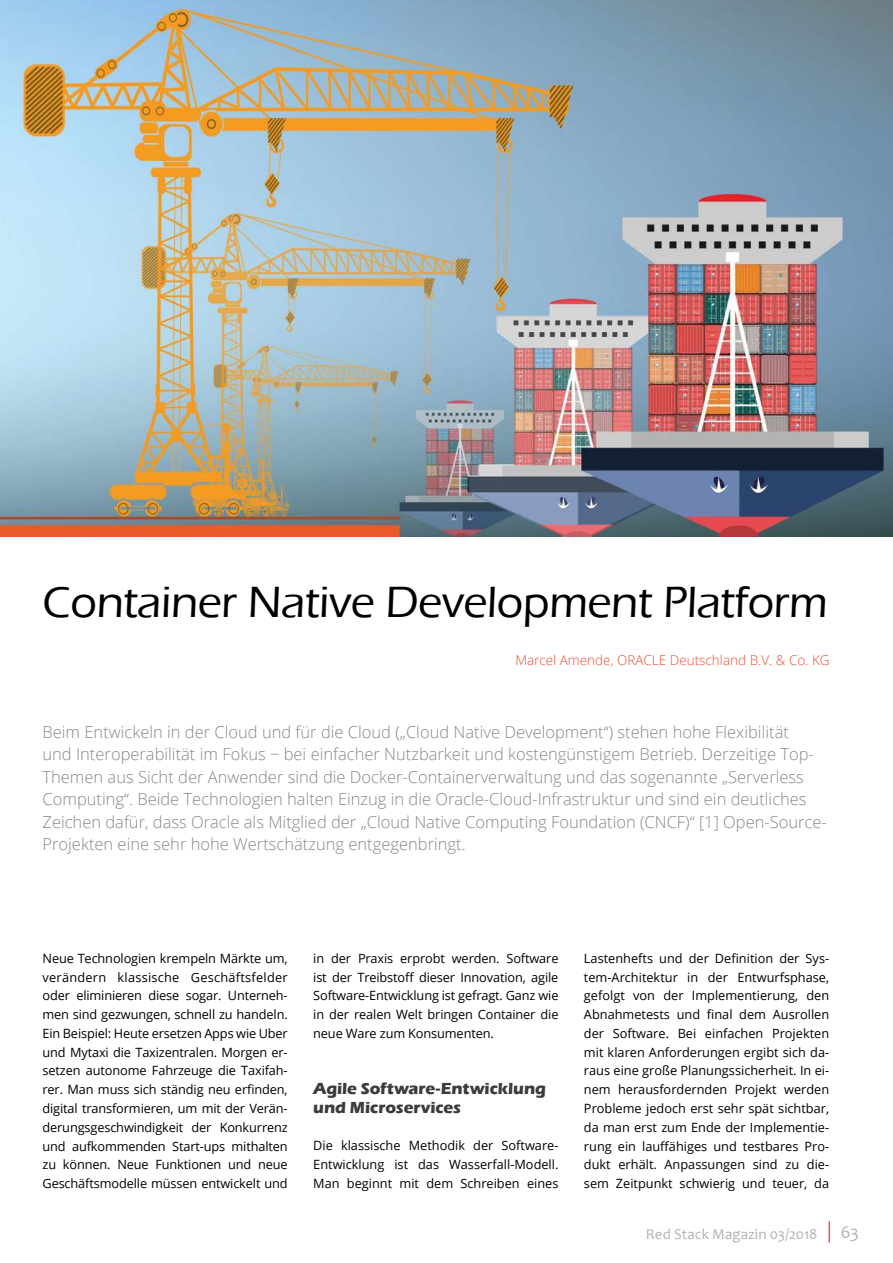
<style>
.page{position:relative;width:893px;height:1263px;background:#fff}
.page>*{position:absolute;margin:0;border:0;box-sizing:border-box;transform-origin:0 0}
.t1{font:500 45px "Eras ITC";letter-spacing:-.005em;color:#000}
.t2{font:18px "Candara";color:#b3b2b2}
.t3{font:300 16.5px/22.5px "Open Sans";color:#878787}
.t4{font:700 16.5px/18.8px "Eras ITC";letter-spacing:-.005em;color:#3c3c3b}
.t5{font:15px "Candara";letter-spacing:.005em;color:#b3b2b2}
.t6{font:300 13.5px "Open Sans";color:#e94f35}
.t7{font:12.75px/18.8px "Open Sans";letter-spacing:-.005em;color:#000;text-align:justify}
</style>
<div class="page">
<svg style="left:829px;top:1221px;width:1px;height:21px"></svg>
<img style="left:0;top:0;width:893px;height:536px">
<h1 class="t1" style="left:43px;top:577px;width:787px">Container Native Development Platform</h1>
<p class="t6" style="left:515px;top:650px;width:316px">Marcel Amende, ORACLE Deutschland B.V. &amp; Co. KG</p>
<p class="t3" style="left:43px;top:720px;width:786px">Beim Entwickeln in der Cloud und für die Cloud („Cloud Native Development“) stehen hohe Flexibilität<br>und Interoperabilität im Fokus − bei einfacher Nutzbarkeit und kostengünstigem Betrieb. Derzeitige Top-Themen aus Sicht der Anwender sind die Docker-Containerverwaltung und das sogenannte „Serverless Computing“. Beide Technologien halten Einzug in die Oracle-Cloud-Infrastruktur und sind ein deutliches Zeichen dafür, dass Oracle als Mitglied der „Cloud Native Computing Foundation (CNCF)“ [1] Open-Source-Projekten eine sehr hohe Wertschätzung entgegenbringt.</p>
<p class="t7" style="left:43px;top:948px;width:247px">Neue Technologien krempeln Märkte um, verändern klassische Geschäftsfelder oder eliminieren diese sogar. Unterneh&shy;men sind gezwungen, schnell zu handeln.<br>Ein Beispiel: Heute ersetzen Apps wie Uber und Mytaxi die Taxizentralen. Morgen er&shy;setzen autonome Fahrzeuge die Taxifah&shy;rer. Man muss sich ständig neu erfinden, digital transformieren, um mit der Verän&shy;derungsgeschwindigkeit der Konkurrenz und aufkommenden Start-ups mithalten zu können. Neue Funktionen und neue Geschäftsmodelle müssen entwickelt und</p>
<p class="t7" style="left:313px;top:948px;width:247px">in der Praxis erprobt werden. Software ist der Treibstoff dieser Innovation, agile Software-Entwicklung ist gefragt. Ganz wie in der realen Welt bringen Container die neue Ware zum Konsumenten.</p>
<p class="t4" style="left:313px;top:1079px;width:234px">Agile Software-Entwicklung und Microservices</p>
<p class="t7" style="left:313px;top:1136px;width:247px">Die klassische Methodik der Software-Entwicklung ist das Wasserfall-Modell.<br>Man beginnt mit dem Schreiben eines</p>
<p class="t7" style="left:584px;top:948px;width:247px">Lastenhefts und der Definition der Sys&shy;tem-Architektur in der Entwurfsphase, gefolgt von der Implementierung, den Abnahmetests und final dem Ausrollen der Software. Bei einfachen Projekten mit klaren Anforderungen ergibt sich da&shy;raus eine große Planungssicherheit. In ei&shy;nem herausfordernden Projekt werden Probleme jedoch erst sehr spät sichtbar, da man erst zum Ende der Implementie&shy;rung ein lauffähiges und testbares Pro&shy;dukt erhält. Anpassungen sind zu die&shy;sem Zeitpunkt schwierig und teuer, da</p>
<p class="t5" style="left:646px;top:1224px;width:173px">Red Stack Magazin 03/2018</p>
<h2 class="t2" style="left:841px;top:1221px;width:20px">63</h2>
</div>
